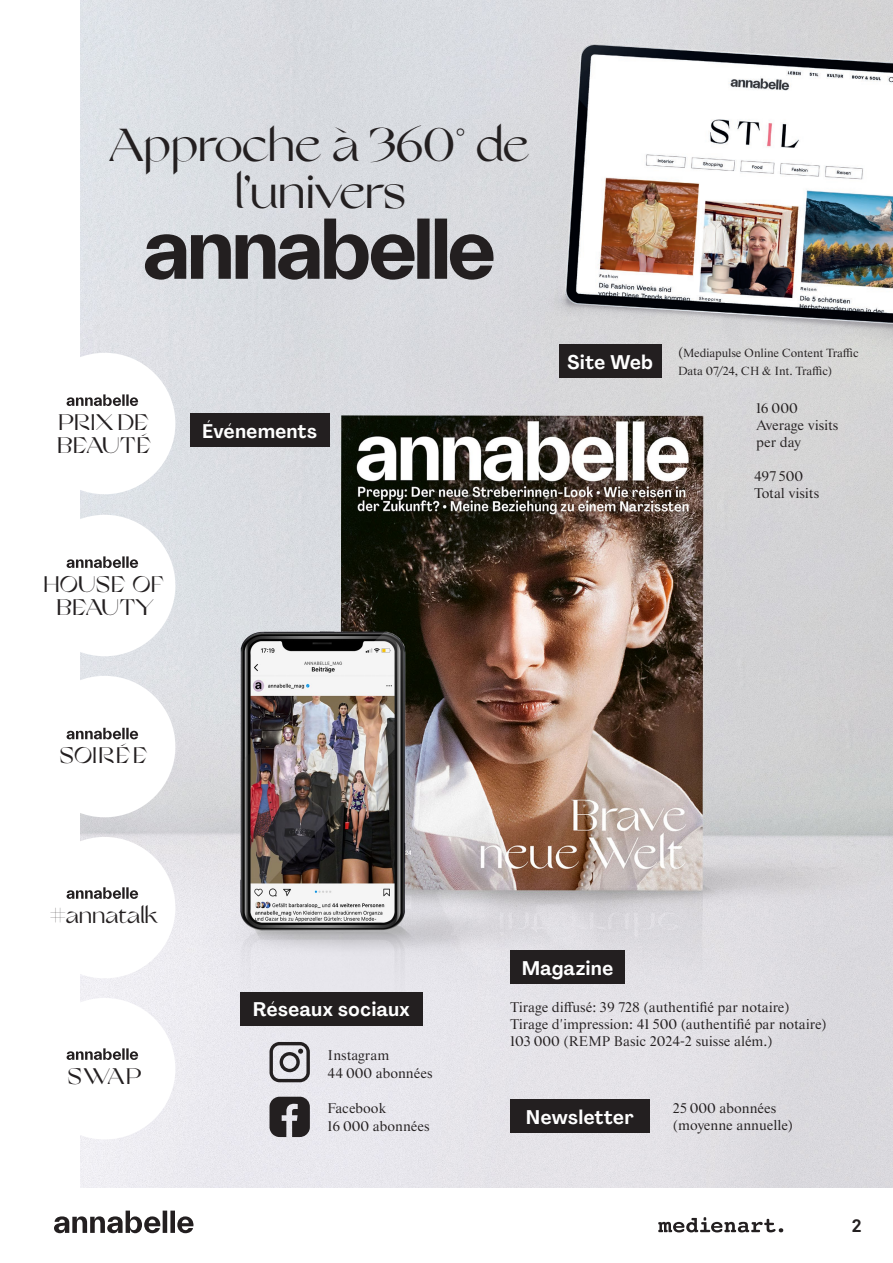
<style>
.page{position:relative;width:893px;height:1263px;background:#fff}
.page>*{position:absolute;margin:0;border:0;box-sizing:border-box;transform-origin:0 0}
.t1{font:46.5px/46.5px "Grand Slang";letter-spacing:-.03em;color:#231f20;text-align:center}
.t2{font:22.8px/22.8px "Grand Slang";letter-spacing:.015em;color:#231f20;text-align:center}
.t3{font:22.8px/22.8px "Grand Slang";letter-spacing:-.005em;color:#231f20}
.t4{font:22.65px "Grand Slang";color:#231f20}
.t5{font:22.5px "Grand Slang";letter-spacing:-.05em;color:#231f20}
.t6{font:700 19.5px "Agrandir Text";color:#fff;scale:1.04 1}
.t7{font:700 18px "Akkurat Std";color:#231f20}
.t8{font:14.25px/17.1px "Starling";color:#231f20}
.t9{font:12px/18px "Starling";letter-spacing:-.01em;color:#231f20}
.s1{font-size:14.25px}
</style>
<div class="page">
<svg style="left:54px;top:1210px;width:140px;height:23px"></svg>
<svg style="left:658px;top:1217px;width:125px;height:15px"></svg>
<img style="left:81px;top:0;width:812px;height:1188px">
<div style="left:510px;top:1100px;width:140px;height:33px;background:#231f20"></div>
<div style="left:240px;top:992px;width:183px;height:33px;background:#231f20"></div>
<div style="left:510px;top:951px;width:115px;height:33px;background:#231f20"></div>
<svg style="left:145px;top:219px;width:350px;height:61px;background:#818083"></svg>
<div style="left:190px;top:414px;width:140px;height:33px;background:#231f20"></div>
<img style="left:504px;top:0;width:389px;height:439px">
<svg style="left:270px;top:1042px;width:40px;height:40px;background:#9a989c"></svg>
<svg style="left:270px;top:1097px;width:40px;height:40px;background:#4d4a4c"></svg>
<div style="left:34px;top:353px;width:141px;height:141px;background:#fff;border-radius:50%"></div>
<svg style="left:67px;top:394px;width:71px;height:12px"></svg>
<div style="left:34px;top:515px;width:141px;height:141px;background:#fff;border-radius:50%"></div>
<svg style="left:67px;top:556px;width:71px;height:12px"></svg>
<div style="left:34px;top:676px;width:141px;height:141px;background:#fff;border-radius:50%"></div>
<svg style="left:67px;top:728px;width:71px;height:11px"></svg>
<div style="left:34px;top:837px;width:141px;height:141px;background:#fff;border-radius:50%"></div>
<svg style="left:67px;top:887px;width:71px;height:12px"></svg>
<div style="left:34px;top:998px;width:141px;height:141px;background:#fff;border-radius:50%"></div>
<svg style="left:67px;top:1048px;width:71px;height:12px"></svg>
<h1 class="t1" style="left:109px;top:123px;width:422px">Approche à 360° de l’univers</h1>
<h2 class="t3" style="left:56px;top:412px;width:98px">PRIX DE<br>BEAUTÉ</h2>
<h3 class="t6" style="left:202px;top:419px;width:112px">Événements</h3>
<h2 class="t2" style="left:44px;top:573px;width:122px">HOUSE OF<br>BEAUTY</h2>
<h2 class="t2" style="left:59px;top:745px;width:91px">SOIRÉE</h2>
<h3 class="t6" style="left:567px;top:350px;width:84px">Site Web</h3>
<p class="t9" style="left:678px;top:345px;width:182px"><span class="s1">(</span>Mediapulse Online Content Traffic<br>Data 07/24, CH &amp; Int. Traffic)</p>
<p class="t8" style="left:756px;top:400px;width:84px">16 000<br>Average visits per day</p>
<p class="t8" style="left:754px;top:468px;width:67px">497 500<br>Total visits</p>
<h3 class="t5" style="left:50px;top:902px;width:111px">#annatalk</h3>
<h3 class="t4" style="left:67px;top:1063px;width:76px">SWAP</h3>
<h3 class="t6" style="left:253px;top:997px;width:153px">Réseaux sociaux</h3>
<p class="t8" style="left:328px;top:1046px;width:106px;line-height:18px">Instagram<br>44 000 abonnées</p>
<p class="t8" style="left:328px;top:1099px;width:103px;line-height:18px">Facebook<br>16 000 abonnées</p>
<h3 class="t6" style="left:522px;top:956px;width:90px">Magazine</h3>
<p class="t8" style="left:510px;top:999px;width:318px">Tirage diffusé: 39 728 (authentifié par notaire)<br>Tirage d'impression: 41 500 (authentifié par notaire)<br>103 000 (REMP Basic 2024-2 suisse além.)</p>
<h3 class="t6" style="left:526px;top:1105px;width:105px">Newsletter</h3>
<p class="t8" style="left:673px;top:1100px;width:122px">25 000 abonnées (moyenne annuelle)</p>
<p class="t7" style="left:851px;top:1214px;width:12px">2</p>
</div>
